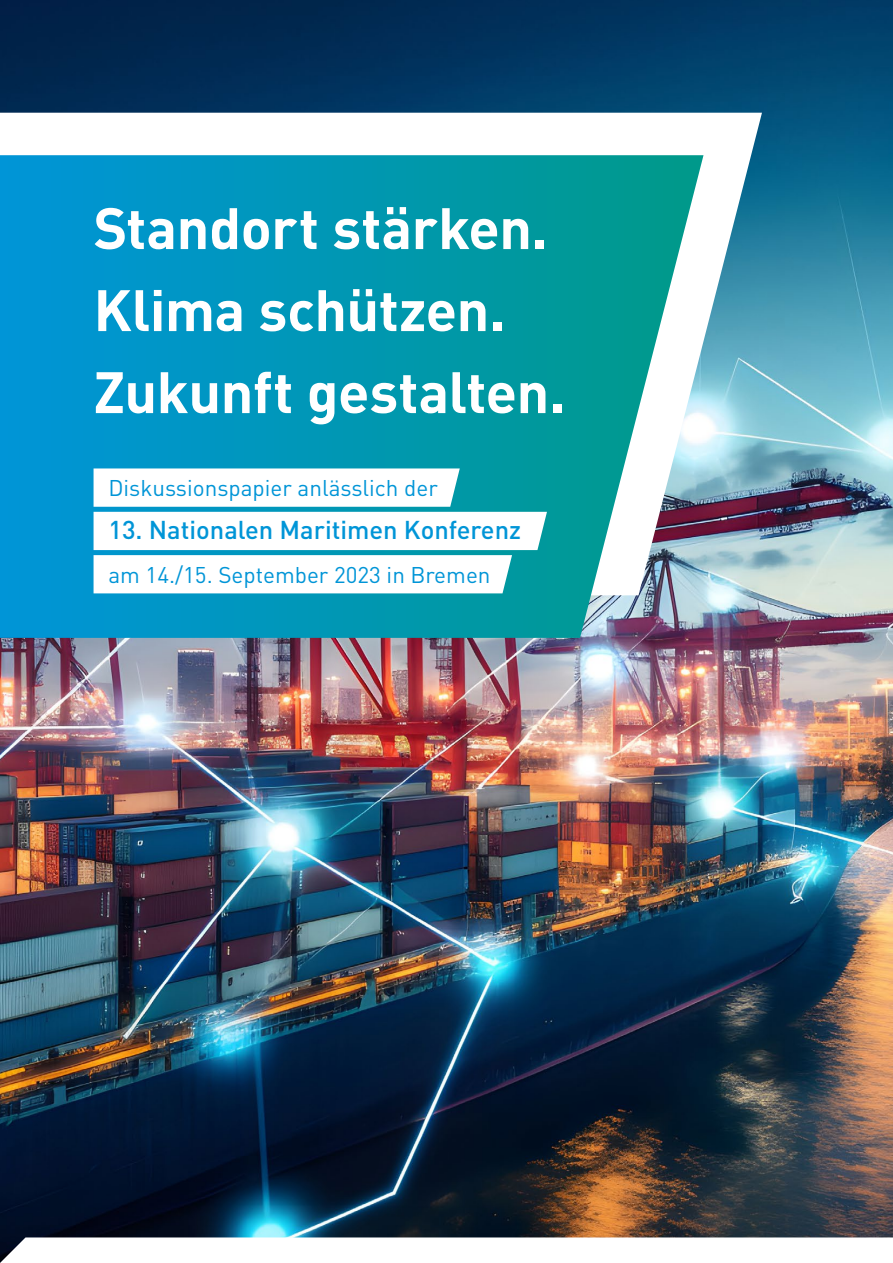
<style>
.page{position:relative;width:893px;height:1263px;background:#fff}
.page>*{position:absolute;margin:0;border:0;box-sizing:border-box;transform-origin:0 0}
.t1{font:700 57.45px/82.1px "DIN Pro";letter-spacing:-.01em;color:#fff}
.t2{font:500 25.5px "DIN Pro";color:#0095d7}
.t3{font:22.5px "DIN Pro";color:#0095d7}
</style>
<div class="page">
<img style="left:0;top:0;width:893px;height:1237px">
<svg style="left:0;top:113px;width:762px;height:482px"></svg>
<svg style="left:0;top:155px;width:703px;height:483px;background:#159db9"></svg>
<svg style="left:94px;top:468px;width:453px;height:125px"></svg>
<svg style="left:0;top:1237px;width:893px;height:26px"></svg>
<h1 class="t1" style="left:94px;top:185px;width:473px">Standort stärken.<br>Klima schützen.<br>Zukunft gestalten.</h1>
<p class="t3" style="left:108px;top:472px;width:331px">Diskussionspapier anlässlich der</p>
<p class="t2" style="left:108px;top:512px;width:414px">13. Nationalen Maritimen Konferenz</p>
<p class="t3" style="left:108px;top:559px;width:384px">am 14./15. September 2023 in Bremen</p>
</div>
